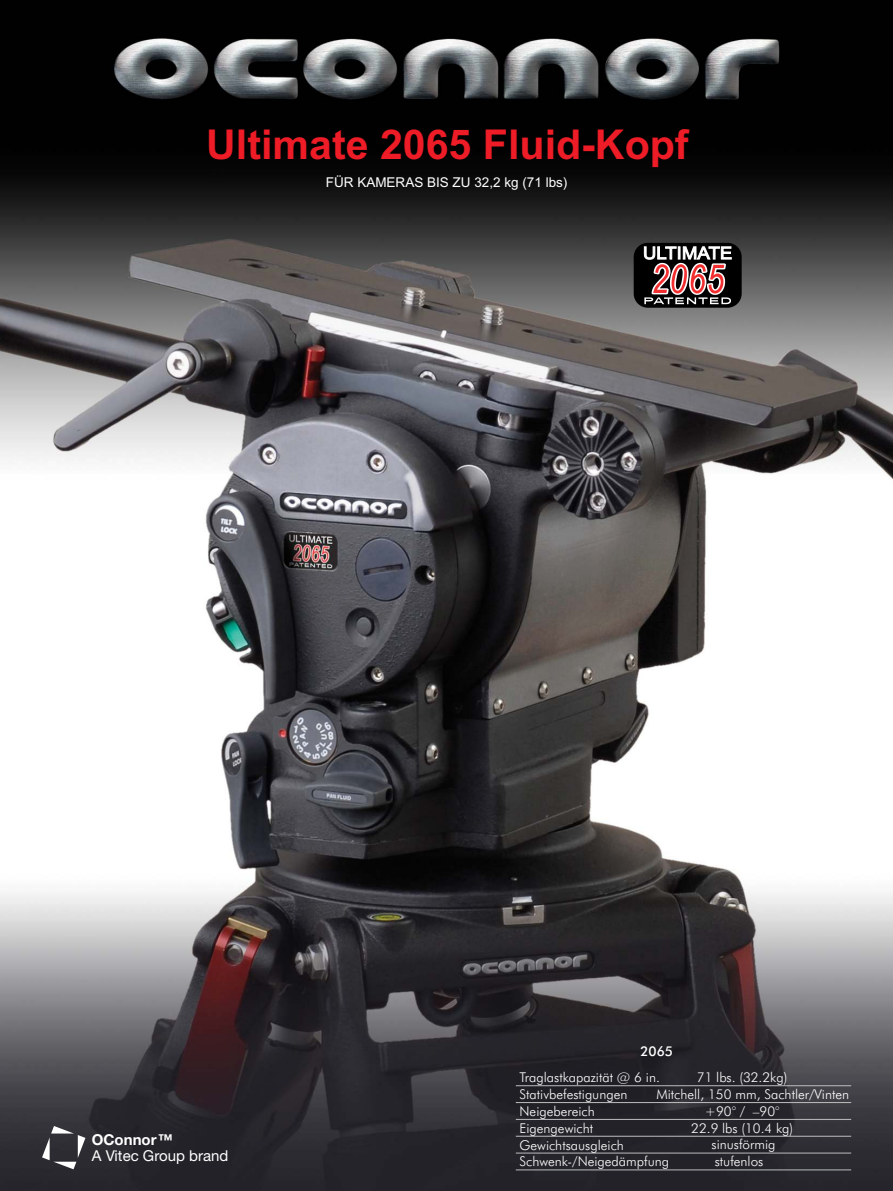
<style>
.page{position:relative;width:893px;height:1191px;background:#fff}
.page>*{position:absolute;margin:0;border:0;box-sizing:border-box;transform-origin:0 0}
.t1{font:700 41.1px "Arial";color:#ed1c26}
.t2{font:15px "Helvetica Neue";color:#fff}
.t3{font:700 15px "Helvetica Neue";color:#fff}
.t4{font:300 13.5px/16.8px "Futura BT";color:#fff}
.t5{font:13.5px "Arial";color:#fff}
.t6{font:500 13.5px "Futura BT";color:#fff}
</style>
<div class="page">
<img style="left:0;top:0;width:893px;height:1191px">
<div style="left:634px;top:243px;width:108px;height:65px;background:#000;border-radius:14px"></div>
<svg style="left:644px;top:246px;width:88px;height:58px"></svg>
<hr style="left:516px;top:1085px;width:335px;height:1px;background:#babdbf">
<hr style="left:516px;top:1102px;width:335px;height:1px;background:#bdbfbf">
<hr style="left:516px;top:1119px;width:335px;height:1px;background:#bdbfbf">
<hr style="left:516px;top:1135px;width:335px;height:1px;background:#bdbfbf">
<hr style="left:516px;top:1152px;width:335px;height:1px;background:#bdbdbf">
<hr style="left:516px;top:1169px;width:335px;height:1px;background:#babdbf">
<svg style="left:42px;top:1126px;width:43px;height:43px;background:#555459"></svg>
<h1 class="t1" style="left:206px;top:129px;width:484px">Ultimate 2065 Fluid-Kopf</h1>
<p class="t5" style="left:326px;top:177px;width:243px">FÜR KAMERAS BIS ZU 32,2 kg (71 lbs)</p>
<p class="t3" style="left:92px;top:1133px;width:83px">OConnor™</p>
<p class="t2" style="left:92px;top:1149px;width:138px">A Vitec Group brand</p>
<p class="t6" style="left:640px;top:1045px;width:34px">2065</p>
<p class="t4" style="left:520px;top:1070px;width:151px">Traglastkapazität @ 6 in.<br>Stativbefestigungen<br>Neigebereich<br>Eigengewicht<br>Gewichtsausgleich<br>Schwenk-/Neigedämpfung</p>
<p class="t4" style="left:697px;top:1070px;width:92px">71 lbs. (32.2kg)</p>
<p class="t4" style="left:656px;top:1086px;width:194px">Mitchell, 150 mm, Sachtler/Vinten</p>
<p class="t4" style="left:711px;top:1137px;width:65px;line-height:17.2px">sinusförmig stufenlos</p>
<p class="t4" style="left:691px;top:1103px;width:103px;text-align:center">+90° / –90°<br>22.9 lbs (10.4 kg)</p>
</div>
